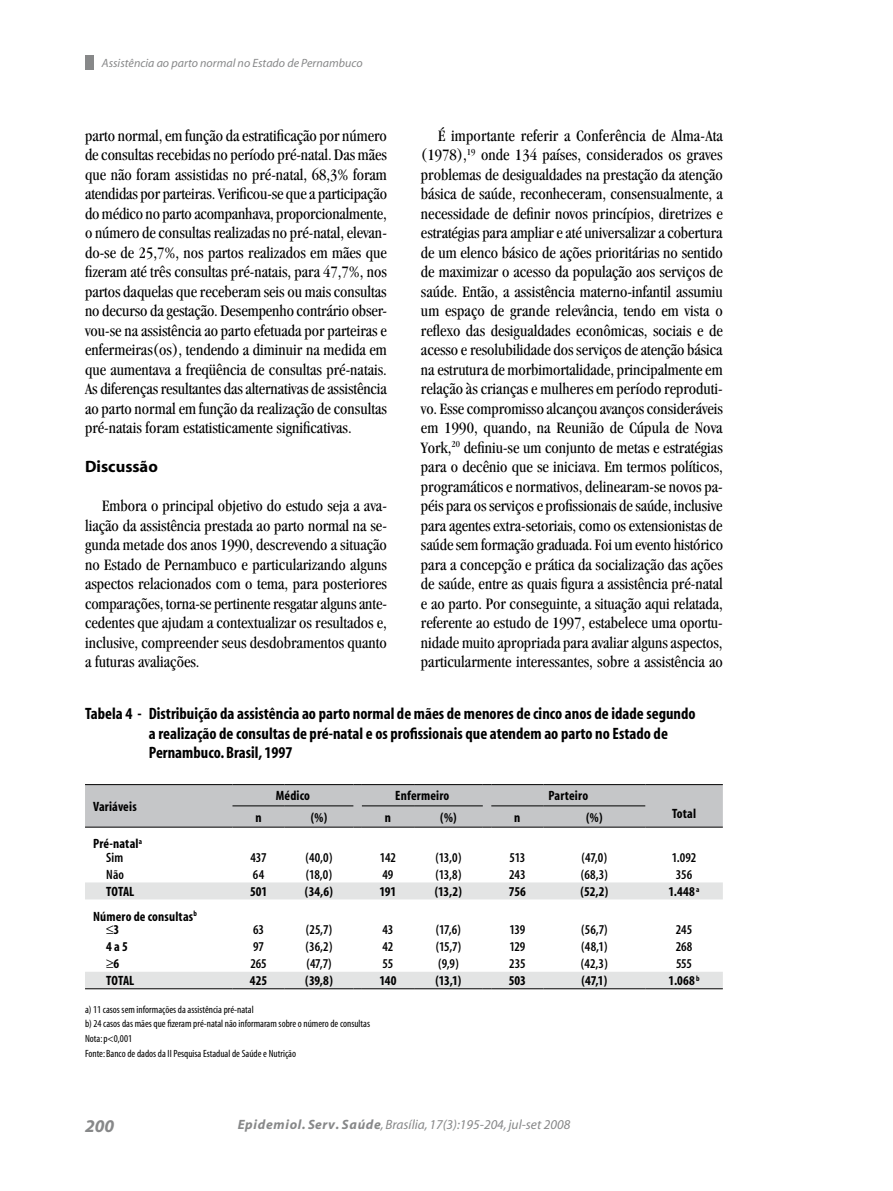
<style>
.page{position:relative;width:893px;height:1191px;background:#fff}
.page>*{position:absolute;margin:0;border:0;box-sizing:border-box;transform-origin:0 0}
.t1{font:italic 700 18px "Myriad";color:#878889}
.t2{font:condensed 16.5px/19.5px "Garamond";color:#000;text-align:justify}
.t3{font:700 condensed 16.5px/19.5px "Myriad";color:#000}
.t4{font:700 16.5px "Myriad";color:#000}
.t5{font:700 condensed 13.5px/13.5px "Myriad";letter-spacing:.01em;color:#000;text-align:center}
.t6{font:600 condensed 13.5px "Myriad";letter-spacing:-.01em;color:#000}
.t7{font:italic 13.5px "Myriad";color:#878889}
.t8{font:italic 12px "Myriad";color:#878889}
.t9{font:condensed 10.5px/14.7px "Myriad";color:#000}
.s1{font-weight:600}
.s2{font-weight:700}
</style>
<div class="page">
<svg style="left:85px;top:882px;width:638px;height:106px"></svg>
<hr style="left:85px;top:988px;width:147px;height:1px;background:#000">
<hr style="left:232px;top:988px;width:53px;height:1px;background:#000">
<hr style="left:285px;top:988px;width:68px;height:1px;background:#000">
<hr style="left:362px;top:988px;width:52px;height:1px;background:#000">
<hr style="left:414px;top:988px;width:69px;height:1px;background:#000">
<hr style="left:491px;top:988px;width:52px;height:1px;background:#000">
<hr style="left:543px;top:988px;width:102px;height:1px;background:#000">
<hr style="left:645px;top:988px;width:78px;height:1px;background:#000">
<svg style="left:85px;top:784px;width:638px;height:43px;background:#bcbdbf"></svg>
<hr style="left:491px;top:826px;width:52px;height:1px;background:#000">
<hr style="left:543px;top:826px;width:102px;height:1px;background:#000">
<div style="left:85px;top:55px;width:9px;height:15px;background:#878889"></div>
<p class="t8" style="left:102px;top:57px;width:262px">Assistência ao parto normal no Estado de Pernambuco</p>
<p class="t2" style="left:421px;top:125px;width:304px;text-indent:17px">É importante referir a Conferência de Alma-Ata (1978),<sup>19</sup> onde 134 países, considerados os graves problemas de desigualdades na prestação da atenção básica de saúde, reconheceram, consensualmente, a necessidade de definir novos princípios, diretrizes e estratégias para ampliar e até universalizar a cobertura de um elenco básico de ações prioritárias no sentido de maximizar o acesso da população aos serviços de saúde. Então, a assistência materno-infantil assumiu um espaço de grande relevância, tendo em vista o reflexo das desigualdades econômicas, sociais e de acesso e resolubilidade dos serviços de atenção básica na estrutura de morbimortalidade, principalmente em relação às crianças e mulheres em período reproduti&shy;vo. Esse compromisso alcançou avanços consideráveis em 1990, quando, na Reunião de Cúpula de Nova York,<sup>20</sup> definiu-se um conjunto de metas e estratégias para o decênio que se iniciava. Em termos políticos, programáticos e normativos, delinearam-se novos pa&shy;péis para os serviços e profissionais de saúde, inclusive para agentes extra-setoriais, como os extensionistas de saúde sem formação graduada. Foi um evento histórico para a concepção e prática da socialização das ações de saúde, entre as quais figura a assistência pré-natal e ao parto. Por conseguinte, a situação aqui relatada, referente ao estudo de 1997, estabelece uma oportu&shy;nidade muito apropriada para avaliar alguns aspectos, particularmente interessantes, sobre a assistência ao</p>
<p class="t3" style="left:149px;top:704px;width:548px;text-indent:-64px">Tabela 4 - Distribuição da assistência ao parto normal de mães de menores de cinco anos de idade segundo a realização de consultas de pré-natal e os profissionais que atendem ao parto no Estado de<br>Pernambuco. Brasil, 1997</p>
<p class="t2" style="left:85px;top:125px;width:303px">parto normal, em função da estratificação por número de consultas recebidas no período pré-natal. Das mães que não foram assistidas no pré-natal, 68,3% foram atendidas por parteiras. Verificou-se que a participação do médico no parto acompanhava, proporcionalmente, o número de consultas realizadas no pré-natal, elevan&shy;do-se de 25,7%, nos partos realizados em mães que fizeram até três consultas pré-natais, para 47,7%, nos partos daquelas que receberam seis ou mais consultas no decurso da gestação. Desempenho contrário obser&shy;vou-se na assistência ao parto efetuada por parteiras e enfermeiras(os), tendendo a diminuir na medida em que aumentava a freqüência de consultas pré-natais.<br>As diferenças resultantes das alternativas de assistência ao parto normal em função da realização de consultas pré-natais foram estatisticamente significativas.</p>
<p class="t4" style="left:85px;top:458px;width:74px">Discussão</p>
<p class="t2" style="left:85px;top:496px;width:303px;text-indent:17px">Embora o principal objetivo do estudo seja a ava&shy;liação da assistência prestada ao parto normal na se&shy;gunda metade dos anos 1990, descrevendo a situação no Estado de Pernambuco e particularizando alguns aspectos relacionados com o tema, para posteriores comparações, torna-se pertinente resgatar alguns ante&shy;cedentes que ajudam a contextualizar os resultados e, inclusive, compreender seus desdobramentos quanto a futuras avaliações.</p>
<p class="t5" style="left:93px;top:800px;width:45px">Variáveis</p>
<p class="t5" style="left:93px;top:837px;width:50px">Pré-natal<sup>a<br></sup><span class="s1">Sim</span></p>
<p class="t5" style="left:276px;top:789px;width:36px">Médico</p>
<p class="t5" style="left:395px;top:789px;width:56px">Enfermeiro</p>
<p class="t5" style="left:548px;top:789px;width:41px">Parteiro</p>
<p class="t5" style="left:255px;top:811px;width:8px">n</p>
<p class="t5" style="left:311px;top:811px;width:18px">(%)</p>
<p class="t5" style="left:385px;top:811px;width:8px">n</p>
<p class="t5" style="left:440px;top:811px;width:18px">(%)</p>
<p class="t5" style="left:514px;top:811px;width:8px">n</p>
<p class="t5" style="left:586px;top:811px;width:18px">(%)</p>
<p class="t5" style="left:672px;top:807px;width:26px">Total</p>
<p class="t6" style="left:250px;top:850px;width:18px">437</p>
<p class="t6" style="left:305px;top:850px;width:29px">(40,0)</p>
<p class="t6" style="left:380px;top:850px;width:18px">142</p>
<p class="t6" style="left:435px;top:850px;width:28px">(13,0)</p>
<p class="t6" style="left:509px;top:850px;width:17px">513</p>
<p class="t6" style="left:581px;top:850px;width:27px">(47,0)</p>
<p class="t6" style="left:672px;top:850px;width:26px">1.092</p>
<p class="t6" style="left:106px;top:867px;width:19px">Não</p>
<p class="t6" style="left:253px;top:867px;width:13px">64</p>
<p class="t6" style="left:306px;top:867px;width:28px">(18,0)</p>
<p class="t6" style="left:382px;top:867px;width:12px">49</p>
<p class="t6" style="left:435px;top:867px;width:28px">(13,8)</p>
<p class="t6" style="left:509px;top:867px;width:18px">243</p>
<p class="t6" style="left:581px;top:867px;width:29px">(68,3)</p>
<p class="t6" style="left:676px;top:867px;width:18px">356</p>
<p class="t5" style="left:106px;top:885px;width:30px">TOTAL</p>
<p class="t5" style="left:250px;top:885px;width:19px">501</p>
<p class="t5" style="left:305px;top:885px;width:30px">(34,6)</p>
<p class="t5" style="left:380px;top:885px;width:18px">191</p>
<p class="t5" style="left:435px;top:885px;width:29px">(13,2)</p>
<p class="t5" style="left:509px;top:885px;width:18px">756</p>
<p class="t5" style="left:580px;top:885px;width:30px">(52,2)</p>
<p class="t5" style="left:669px;top:885px;width:32px">1.448 <sup>a</sup></p>
<p class="t5" style="left:106px;top:910px;width:92px;text-align:left;text-indent:-13px">Número de consultas<sup>b </sup>≤3</p>
<p class="t6" style="left:253px;top:923px;width:13px">63</p>
<p class="t6" style="left:306px;top:923px;width:28px">(25,7)</p>
<p class="t6" style="left:383px;top:923px;width:12px">43</p>
<p class="t6" style="left:436px;top:923px;width:27px">(17,6)</p>
<p class="t6" style="left:509px;top:923px;width:17px">139</p>
<p class="t6" style="left:581px;top:923px;width:28px">(56,7)</p>
<p class="t6" style="left:676px;top:923px;width:18px">245</p>
<p class="t5" style="left:106px;top:940px;width:23px">4 a 5</p>
<p class="t6" style="left:253px;top:940px;width:12px">97</p>
<p class="t6" style="left:305px;top:940px;width:29px">(36,2)</p>
<p class="t6" style="left:383px;top:940px;width:12px">42</p>
<p class="t6" style="left:436px;top:940px;width:27px">(15,7)</p>
<p class="t6" style="left:509px;top:940px;width:18px">129</p>
<p class="t6" style="left:581px;top:940px;width:28px">(48,1)</p>
<p class="t6" style="left:676px;top:940px;width:18px">268</p>
<p class="t5" style="left:106px;top:957px;width:14px">≥6</p>
<p class="t6" style="left:250px;top:957px;width:18px">265</p>
<p class="t6" style="left:306px;top:957px;width:27px">(47,7)</p>
<p class="t6" style="left:383px;top:957px;width:12px">55</p>
<p class="t6" style="left:438px;top:957px;width:22px">(9,9)</p>
<p class="t6" style="left:509px;top:957px;width:18px">235</p>
<p class="t6" style="left:581px;top:957px;width:28px">(42,3)</p>
<p class="t6" style="left:676px;top:957px;width:18px">555</p>
<p class="t5" style="left:106px;top:974px;width:30px">TOTAL</p>
<p class="t5" style="left:250px;top:974px;width:19px">425</p>
<p class="t5" style="left:305px;top:974px;width:29px">(39,8)</p>
<p class="t5" style="left:379px;top:974px;width:19px">140</p>
<p class="t5" style="left:435px;top:974px;width:27px">(13,1)</p>
<p class="t5" style="left:509px;top:974px;width:19px">503</p>
<p class="t5" style="left:582px;top:974px;width:27px">(47,1)</p>
<p class="t5" style="left:669px;top:974px;width:32px">1.068 <sup>b</sup></p>
<p class="t9" style="left:85px;top:1002px;width:287px">a) 11 casos sem informações da assistência pré-natal<br>b) 24 casos das mães que fizeram pré-natal não informaram sobre o número de consultas Nota: p&lt;0,001<br>Fonte: Banco de dados da II Pesquisa Estadual de Saúde e Nutrição</p>
<p class="t1" style="left:85px;top:1116px;width:31px">200</p>
<p class="t7" style="left:238px;top:1117px;width:334px"><span class="s2">Epidemiol. Serv. Saúde</span>, Brasília, 17(3):195-204, jul-set 2008</p>
</div>
